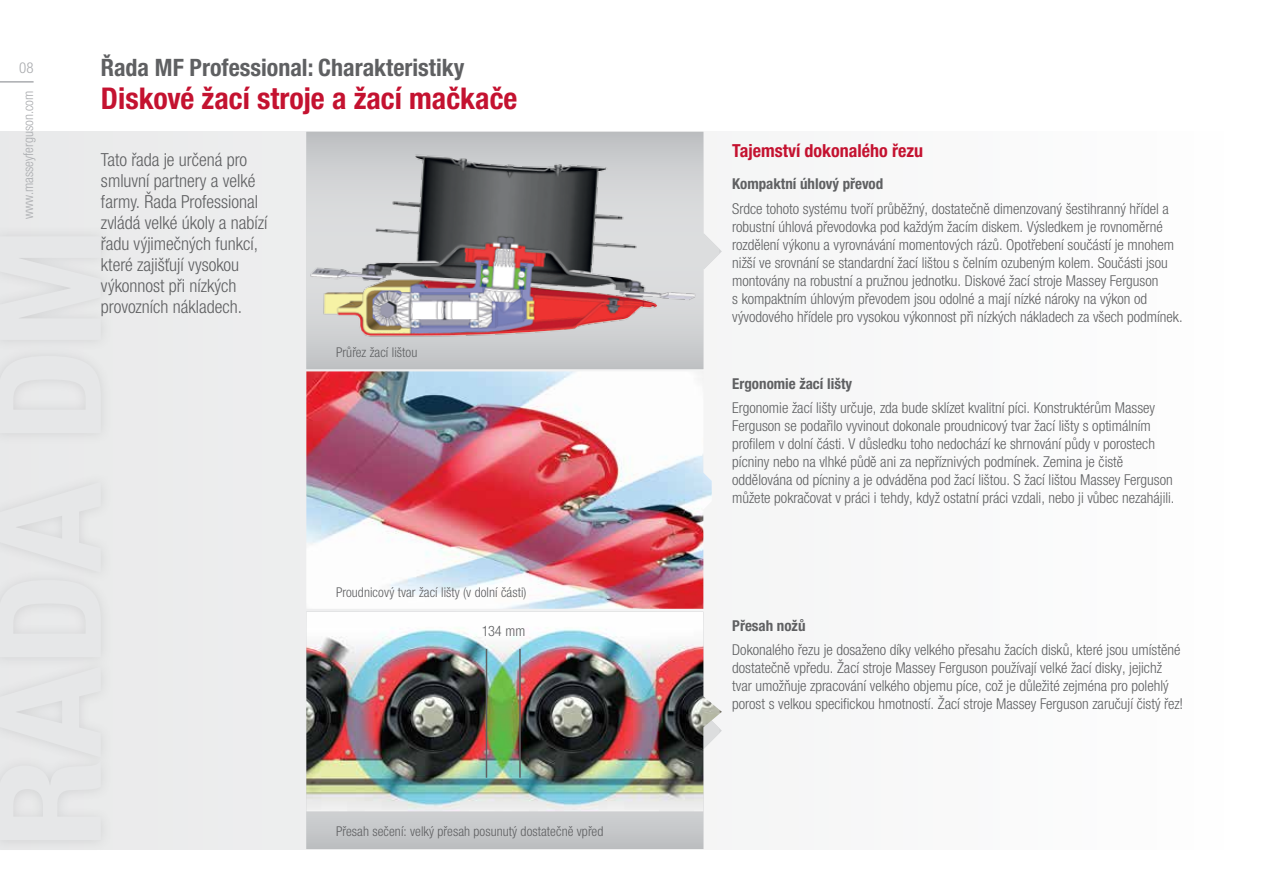
<style>
.page{position:relative;width:1263px;height:893px;background:#fff}
.page>*{position:absolute;margin:0;border:0;box-sizing:border-box;transform-origin:0 0}
.t1{font:700 condensed 143.85px "Helvetica Neue LTW1 G";color:#e6e7e8;scale:1.14 1}
.t2{font:700 condensed 30px "Helvetica Neue LTW1 G";color:#c41230}
.t3{font:700 condensed 24px "Helvetica Neue LTW1 G";color:#5f6062}
.t4{font:300 condensed 18px/21px "Helvetica Neue LTW1 G";color:#5f6062}
.t5{font:700 condensed 18px "Helvetica Neue LTW1 G";color:#c41230}
.t6{font:300 condensed 15px/18px "Helvetica Neue LTW1 G";color:#5f6062}
.t7{font:700 condensed 15px "Helvetica Neue LTW1 G";color:#5f6062}
.t8{font:300 condensed 15px "Helvetica Neue LTW1 G";color:#aaacaf}
.t9{font:300 condensed 14.4px "Helvetica Neue LTW1 G";color:#5f6062}
.t10{font:300 condensed 13.5px "Helvetica Neue LTW1 G";letter-spacing:.005em;color:#5f6062}
.t11{font:300 condensed 13.5px "Helvetica Neue LTW1 G";color:#aaacaf}
</style>
<div class="page">
<div style="left:0;top:132px;width:1231px;height:717px;background:#f7f7f8"></div>
<svg style="left:698px;top:132px;width:21px;height:237px"></svg>
<svg style="left:306px;top:811px;width:398px;height:38px;background:#c5c7c9"></svg>
<img style="left:306px;top:612px;width:416px;height:199px">
<img style="left:306px;top:132px;width:392px;height:237px">
<div style="left:0;top:225px;width:112px;height:627px;background:#dedfdf"></div>
<hr style="left:486px;top:649px;width:1px;height:129px;background:#5f6062">
<hr style="left:519px;top:649px;width:2px;height:129px;background:#5f6062">
<img style="left:306px;top:371px;width:406px;height:238px">
<hr style="left:0;top:81px;width:34px;height:2px;background:#aaacaf">
<p class="t8" style="left:19px;top:59px;width:16px">08</p>
<h3 class="t3" style="left:101px;top:53px;width:365px">Řada MF Professional: Charakteristiky</h3>
<h2 class="t2" style="left:101px;top:81px;width:418px">Diskové žací stroje a žací mačkače</h2>
<p class="t4" style="left:101px;top:149px;width:168px">Tato řada je určená pro smluvní partnery a velké farmy. Řada Professional zvládá velké úkoly a nabízí řadu výjimečných funkcí, které zajišťují vysokou výkonnost při nízkých provozních nákladech.</p>
<p class="t11" style="left:20px;top:219px;width:130px;rotate:-90deg">www.masseyferguson.com</p>
<h1 class="t1" style="left:-36px;top:848px;width:546px;rotate:-90deg">ŘADA DM</h1>
<p class="t10" style="left:336px;top:344px;width:83px">Průřez žací lištou</p>
<p class="t10" style="left:336px;top:584px;width:192px">Proudnicový tvar žací lišty (v dolní části)</p>
<p class="t9" style="left:481px;top:622px;width:46px">134 mm</p>
<p class="t10" style="left:336px;top:823px;width:269px">Přesah sečení: velký přesah posunutý dostatečně vpřed</p>
<p class="t5" style="left:732px;top:140px;width:192px">Tajemství dokonalého řezu</p>
<p class="t7" style="left:732px;top:175px;width:153px">Kompaktní úhlový převod</p>
<p class="t6" style="left:732px;top:200px;width:452px">Srdce tohoto systému tvoří průběžný, dostatečně dimenzovaný šestihranný hřídel a robustní úhlová převodovka pod každým žacím diskem. Výsledkem je rovnoměrné rozdělení výkonu a vyrovnávání momentových rázů. Opotřebení součástí je mnohem nižší ve srovnání se standardní žací lištou s čelním ozubeným kolem. Součásti jsou montovány na robustní a pružnou jednotku. Diskové žací stroje Massey Ferguson<br>s kompaktním úhlovým převodem jsou odolné a mají nízké nároky na výkon od vývodového hřídele pro vysokou výkonnost při nízkých nákladech za všech podmínek.</p>
<p class="t7" style="left:732px;top:374px;width:121px">Ergonomie žací lišty</p>
<p class="t6" style="left:732px;top:399px;width:444px">Ergonomie žací lišty určuje, zda bude sklízet kvalitní píci. Konstruktérům Massey Ferguson se podařilo vyvinout dokonale proudnicový tvar žací lišty s optimálním profilem v dolní části. V důsledku toho nedochází ke shrnování půdy v porostech pícniny nebo na vlhké půdě ani za nepříznivých podmínek. Zemina je čistě oddělována od pícniny a je odváděna pod žací lištou. S žací lištou Massey Ferguson můžete pokračovat v práci i tehdy, když ostatní práci vzdali, nebo ji vůbec nezahájili.</p>
<p class="t7" style="left:732px;top:616px;width:75px">Přesah nožů</p>
<p class="t6" style="left:732px;top:641px;width:452px">Dokonalého řezu je dosaženo díky velkého přesahu žacích disků, které jsou umístěné dostatečně vpředu. Žací stroje Massey Ferguson používají velké žací disky, jejichž tvar umožňuje zpracování velkého objemu píce, což je důležité zejména pro polehlý porost s velkou specifickou hmotností. Žací stroje Massey Ferguson zaručují čistý řez!</p>
</div>
